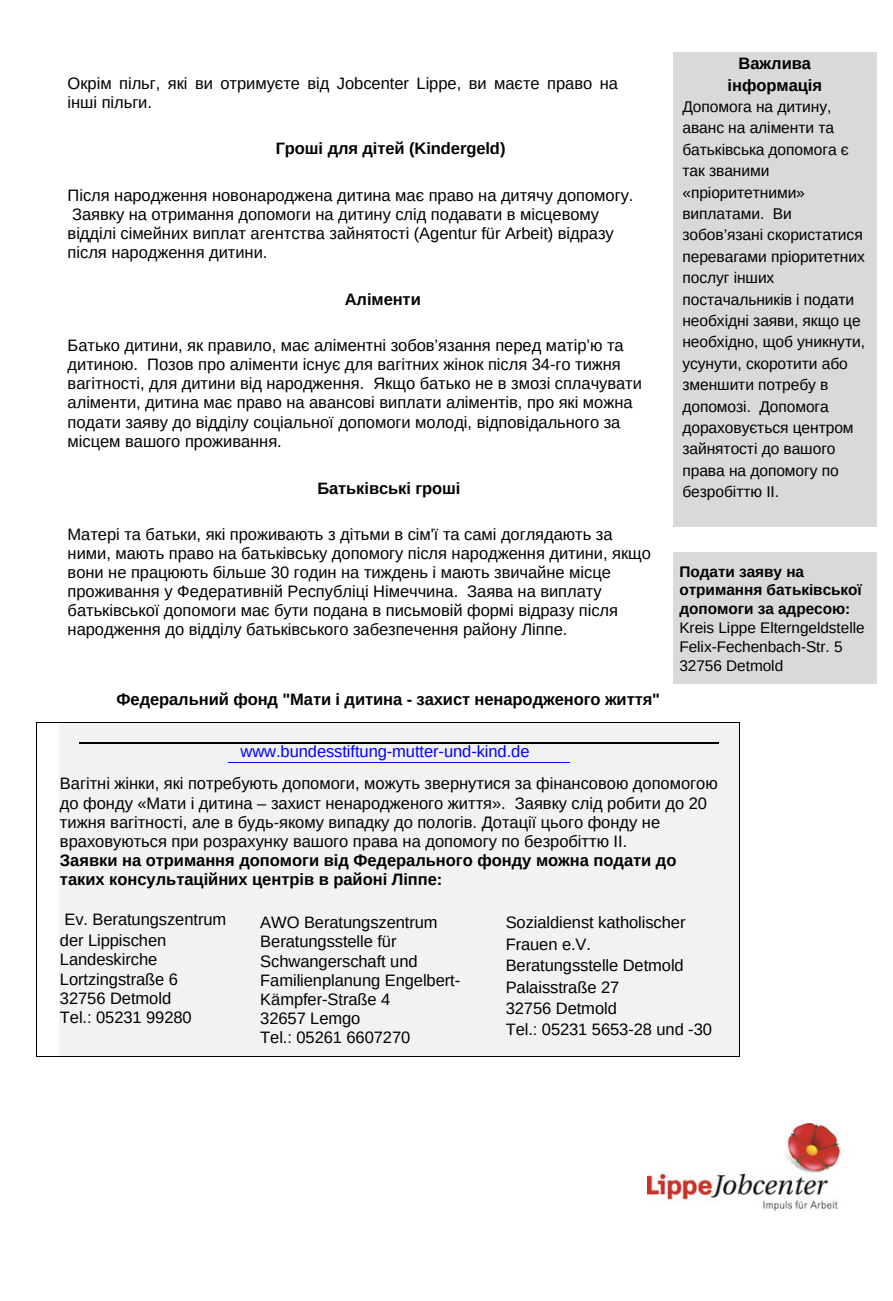
<style>
.page{position:relative;width:893px;height:1301px;background:#fff}
.page>*{position:absolute;margin:0;border:0;box-sizing:border-box;transform-origin:0 0}
.t1{font:16.5px/19.2px "Arimo";letter-spacing:-.005em;color:#000}
.t2{font:700 16.5px/19.2px "Arimo";color:#000}
.t3{font:16.5px "Arimo";letter-spacing:-.005em;color:#00f}
.t4{font:15.6px/21.5px "Arimo";letter-spacing:-.005em;color:#000}
.t5{font:15.45px/18.9px "Arimo";letter-spacing:-.005em;color:#000}
.s1{font-weight:700}
</style>
<div class="page">
<img style="left:647px;top:1123px;width:193px;height:89px">
<div style="left:672px;top:552px;width:204px;height:132px;background:#d9d9d9"></div>
<div style="left:672px;top:53px;width:204px;height:474px;background:#d9d9d9"></div>
<div style="left:59px;top:723px;width:679px;height:21px;background:#f2f2f2"></div>
<hr style="left:79px;top:742px;width:639px;height:1px;background:#000">
<hr style="left:37px;top:722px;width:701px;height:1px;background:#000">
<div style="left:59px;top:744px;width:679px;height:21px;background:#f2f2f2"></div>
<hr style="left:228px;top:762px;width:341px;height:1px;background:#00f">
<div style="left:59px;top:765px;width:679px;height:20px;background:#f2f2f2"></div>
<div style="left:59px;top:785px;width:679px;height:18px;background:#f2f2f2"></div>
<div style="left:59px;top:803px;width:679px;height:18px;background:#f2f2f2"></div>
<div style="left:59px;top:821px;width:679px;height:18px;background:#f2f2f2"></div>
<div style="left:59px;top:839px;width:679px;height:19px;background:#f2f2f2"></div>
<div style="left:59px;top:858px;width:679px;height:27px;background:#f2f2f2"></div>
<div style="left:59px;top:885px;width:679px;height:18px;background:#f2f2f2"></div>
<div style="left:59px;top:903px;width:679px;height:28px;background:#f2f2f2"></div>
<div style="left:59px;top:931px;width:679px;height:29px;background:#f2f2f2"></div>
<div style="left:59px;top:960px;width:679px;height:29px;background:#f2f2f2"></div>
<div style="left:59px;top:989px;width:679px;height:29px;background:#f2f2f2"></div>
<svg style="left:36px;top:722px;width:1px;height:296px"></svg>
<svg style="left:738px;top:722px;width:1px;height:296px"></svg>
<div style="left:59px;top:1018px;width:679px;height:38px;background:#f2f2f2"></div>
<hr style="left:37px;top:1056px;width:701px;height:1px;background:#000">
<hr style="left:36px;top:1018px;width:1px;height:38px;background:#000">
<hr style="left:738px;top:1018px;width:1px;height:38px;background:#000">
<p class="t1" style="left:68px;top:74px;width:551px">Окрім пільг, які ви отримуєте від Jobcenter Lippe, ви маєте право на інші пільги.</p>
<p class="t2" style="left:275px;top:139px;width:231px">Гроші для дітей (Kindergeld)</p>
<p class="t1" style="left:68px;top:185px;width:567px">Після народження новонароджена дитина має право на дитячу допомогу.<br>Заявку на отримання допомоги на дитину слід подавати в місцевому відділі сімейних виплат агентства зайнятості (Agentur für Arbeit) відразу після народження дитини.</p>
<p class="t2" style="left:344px;top:289px;width:77px">Аліменти</p>
<p class="t1" style="left:68px;top:336px;width:575px">Батько дитини, як правило, має аліментні зобов’язання перед матір’ю та дитиною. Позов про аліменти існує для вагітних жінок після 34-го тижня вагітності, для дитини від народження. Якщо батько не в змозі сплачувати аліменти, дитина має право на авансові виплати аліментів, про які можна подати заяву до відділу соціальної допомоги молоді, відповідального за місцем вашого проживання.</p>
<p class="t2" style="left:317px;top:478px;width:145px">Батьківські гроші</p>
<p class="t1" style="left:68px;top:524px;width:584px">Матері та батьки, які проживають з дітьми в сім'ї та самі доглядають за ними, мають право на батьківську допомогу після народження дитини, якщо вони не працюють більше 30 годин на тиждень і мають звичайне місце проживання у Федеративній Республіці Німеччина. Заява на виплату батьківської допомоги має бути подана в письмовій формі відразу після народження до відділу батьківського забезпечення району Ліппе.</p>
<p class="t2" style="left:116px;top:689px;width:545px">Федеральний фонд "Мати і дитина - захист ненародженого життя"</p>
<p class="t3" style="left:240px;top:742px;width:290px">www.bundesstiftung-mutter-und-kind.de</p>
<p class="t2" style="left:738px;top:53px;width:74px">Важлива</p>
<p class="t2" style="left:727px;top:76px;width:96px">інформація</p>
<p class="t4" style="left:682px;top:96px;width:184px">Допомога на дитину, аванс на аліменти та батьківська допомога є так званими «пріоритетними» виплатами. Ви зобов’язані скористатися перевагами пріоритетних послуг інших постачальників і подати необхідні заяви, якщо це необхідно, щоб уникнути, усунути, скоротити або зменшити потребу в допомозі. Допомога дораховується центром зайнятості до вашого права на допомогу по безробіттю II.</p>
<p class="t5" style="left:679px;top:561px;width:187px"><span class="s1">Подати заяву на отримання батьківської допомоги за адресою:<br></span>Kreis Lippe Elterngeldstelle<br>Felix-Fechenbach-Str. 5<br>32756 Detmold</p>
<p class="t1" style="left:60px;top:774px;width:659px">Вагітні жінки, які потребують допомоги, можуть звернутися за фінансовою допомогою до фонду «Мати і дитина – захист ненародженого життя». Заявку слід робити до 20 тижня вагітності, але в будь-якому випадку до пологів. Дотації цього фонду не враховуються при розрахунку вашого права на допомогу по безробіттю II.</p>
<p class="t2" style="left:60px;top:850px;width:617px">Заявки на отримання допомоги від Федерального фонду можна подати до таких консультаційних центрів в районі Ліппе:</p>
<p class="t1" style="left:64px;top:910px;width:163px">Ev. Beratungszentrum</p>
<p class="t1" style="left:60px;top:930px;width:108px">der Lippischen</p>
<p class="t1" style="left:60px;top:949px;width:99px">Landeskirche</p>
<p class="t1" style="left:60px;top:969px;width:119px">Lortzingstraße 6</p>
<p class="t1" style="left:60px;top:989px;width:113px">32756 Detmold</p>
<p class="t1" style="left:60px;top:1008px;width:133px">Tel.: 05231 99280</p>
<p class="t1" style="left:260px;top:913px;width:201px">AWO Beratungszentrum<br>Beratungsstelle für<br>Schwangerschaft und<br>Familienplanung Engelbert-<br>Kämpfer-Straße 4</p>
<p class="t1" style="left:260px;top:1008px;width:102px">32657 Lemgo</p>
<p class="t1" style="left:260px;top:1027px;width:151px">Tel.: 05261 6607270</p>
<p class="t1" style="left:505px;top:912px;width:181px;line-height:21.5px">Sozialdienst katholischer<br>Frauen e.V.</p>
<p class="t1" style="left:505px;top:954px;width:179px;line-height:21.5px">Beratungsstelle Detmold<br>Palaisstraße 27</p>
<p class="t1" style="left:505px;top:998px;width:113px">32756 Detmold</p>
<p class="t1" style="left:505px;top:1020px;width:208px">Tel.: 05231 5653-28 und -30</p>
</div>
